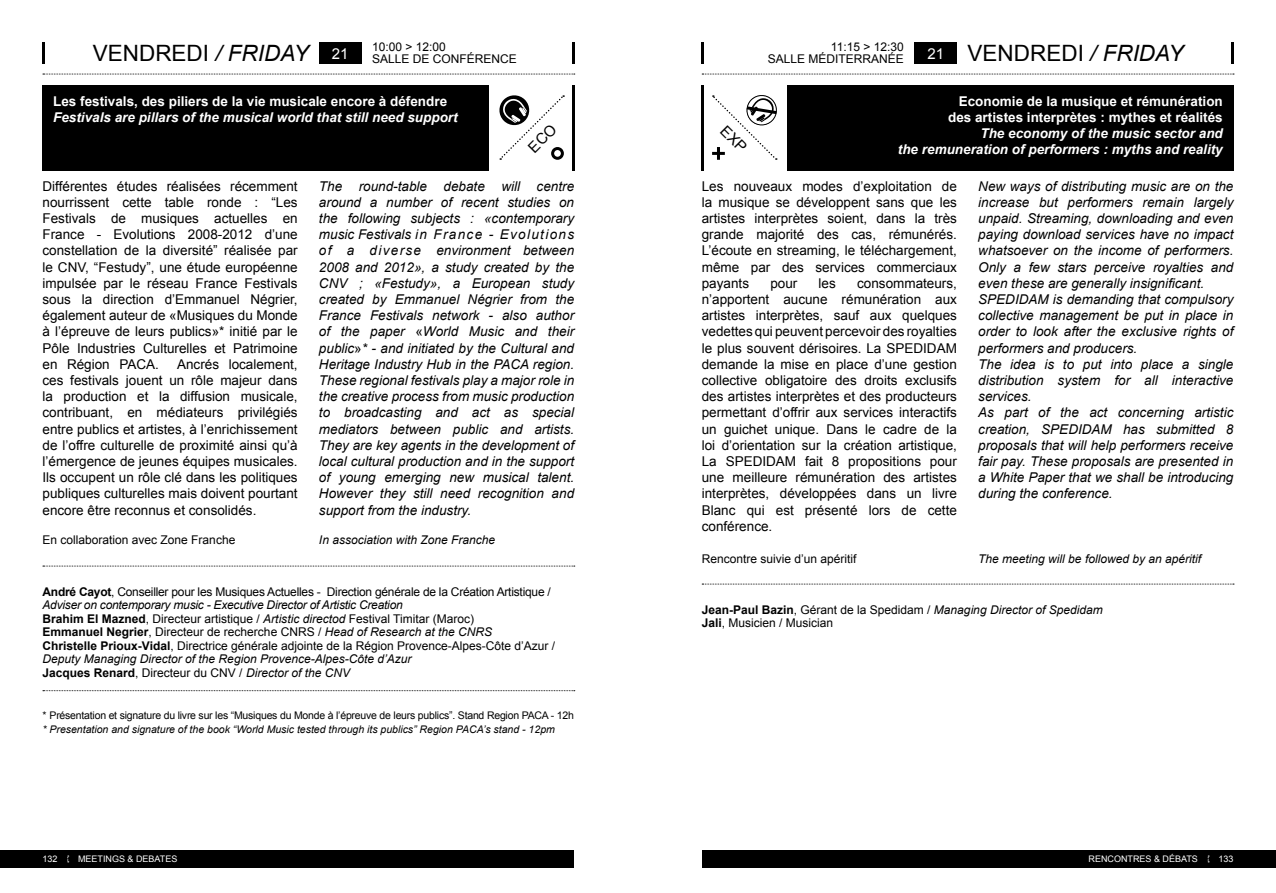
<style>
.page{position:relative;width:1276px;height:893px;background:#fff}
.page>*{position:absolute;margin:0;border:0;box-sizing:border-box;transform-origin:0 0}
.t1{font:22.5px "Arial";color:#000}
.t2{font:15px "Arial";color:#fff}
.t3{font:13.5px/16.2px "Arial";color:#000;text-align:justify}
.t4{font:italic 13.5px/16.2px "Arial";color:#000;text-align:justify}
.t5{font:italic 700 13.5px/16.2px "Arial";color:#fff;text-align:right}
.t6{font:700 13.5px/16.2px "Arial";color:#fff;text-align:right}
.t7{font:12px/13.5px "Arial";color:#000}
.t8{font:italic 12px "Arial";color:#000}
.t9{font:10.5px "Arial";letter-spacing:-.02em;color:#000}
.t10{font:italic 10.5px "Arial";color:#000}
.t11{font:9px "Arial";color:#fff}
.s1{font-style:italic}
.s2{font-style:normal}
.s3{font-weight:700}
</style>
<div class="page">
<div style="left:702px;top:850px;width:574px;height:17px;background:#000"></div>
<div style="left:0;top:850px;width:574px;height:17px;background:#000"></div>
<svg style="left:1207px;top:856px;width:2px;height:6px"></svg>
<svg style="left:43px;top:74px;width:532px;height:1px"></svg>
<div style="left:319px;top:43px;width:42px;height:21px;background:#000"></div>
<hr style="left:43px;top:43px;width:2px;height:21px;background:#000">
<hr style="left:572px;top:43px;width:2px;height:21px;background:#000">
<div style="left:43px;top:85px;width:446px;height:85px;background:#000"></div>
<svg style="left:702px;top:74px;width:532px;height:1px"></svg>
<div style="left:914px;top:43px;width:43px;height:21px;background:#000"></div>
<hr style="left:702px;top:43px;width:2px;height:21px;background:#000">
<hr style="left:1231px;top:43px;width:2px;height:21px;background:#000">
<div style="left:702px;top:85px;width:531px;height:85px;background:#000"></div>
<hr style="left:572px;top:85px;width:2px;height:85px;background:#000">
<div style="left:702px;top:85px;width:85px;height:85px;background:#fff"></div>
<hr style="left:702px;top:85px;width:2px;height:85px;background:#000">
<svg style="left:43px;top:566px;width:532px;height:1px"></svg>
<svg style="left:43px;top:690px;width:532px;height:1px"></svg>
<svg style="left:702px;top:584px;width:532px;height:1px"></svg>
<svg style="left:499px;top:95px;width:65px;height:65px"></svg>
<svg style="left:712px;top:95px;width:66px;height:65px"></svg>
<p class="t7" style="left:372px;top:40px;width:75px">10:00 &gt; 12:00</p>
<h1 class="t1" style="left:93px;top:39px;width:217px">VENDREDI <span class="s1">/ FRIDAY</span></h1>
<p class="t7" style="left:372px;top:52px;width:146px">SALLE DE CONFÉRENCE</p>
<p class="t6" style="left:53px;top:93px;width:395px">Les festivals, des piliers de la vie musicale encore à défendre</p>
<p class="t5" style="left:53px;top:109px;width:406px">Festivals are pillars of the musical world that still need support</p>
<p class="t2" style="left:332px;top:44px;width:18px">21</p>
<p class="t3" style="left:43px;top:178px;width:257px">Différentes études réalisées récemment nourrissent cette table ronde : “Les Festivals de musiques actuelles en France - Evolutions 2008-2012 d’une constellation de la diversité” réalisée par le CNV, “Festudy”, une étude européenne impulsée par le réseau France Festivals sous la direction d’Emmanuel Négrier, également auteur de «Musiques du Monde à l’épreuve de leurs publics»* initié par le Pôle Industries Culturelles et Patrimoine en Région PACA.</p>
<p class="t3" style="left:43px;top:356px;width:257px;text-indent:135px">Ancrés localement, ces festivals jouent un rôle majeur dans la production et la diffusion musicale, contribuant, en médiateurs privilégiés entre publics et artistes, à l’enrichissement de l’offre culturelle de proximité ainsi qu’à l’émergence de jeunes équipes musicales.<br>Ils occupent un rôle clé dans les politiques publiques culturelles mais doivent pourtant encore être reconnus et consolidés.</p>
<p class="t7" style="left:43px;top:533px;width:194px">En collaboration avec Zone Franche</p>
<p class="t4" style="left:319px;top:178px;width:257px">The round-table debate will centre around a number of recent studies on the following subjects : «contemporary music Festivals in France - Evolutions of a diverse environment between 2008 and 2012», a study created by the CNV ; «Festudy», a European study created by Emmanuel Négrier from the France Festivals network - also author of the paper <span class="s2">«</span>World Music and their public<span class="s2">»</span>* - and initiated by the Cultural and Heritage Industry Hub in the PACA region.<br>These regional festivals play a major role in the creative process from music production to broadcasting and act as special mediators between public and artists.<br>They are key agents in the development of local cultural production and in the support of young emerging new musical talent.<br>However they still need recognition and support from the industry.</p>
<p class="t8" style="left:319px;top:532px;width:178px">In association with Zone Franche</p>
<p class="t7" style="left:43px;top:585px;width:514px"><span class="s3">André Cayot</span>, Conseiller pour les Musiques Actuelles - Direction générale de la Création Artistique / <span class="s1">Adviser on contemporary music - Executive Director of Artistic Creation<br></span><span class="s3">Brahim El Mazned</span>, Directeur artistique / <span class="s1">Artistic directod</span> Festival Timitar (Maroc)<br><span class="s3">Emmanuel Negrier</span>, Directeur de recherche CNRS / <span class="s1">Head of Research at the CNRS<br></span><span class="s3">Christelle Prioux-Vidal</span>, Directrice générale adjointe de la Région Provence-Alpes-Côte d’Azur / <span class="s1">Deputy Managing Director of the Region Provence-Alpes-Côte d’Azur<br></span><span class="s3">Jacques Renard</span>, Directeur du CNV / <span class="s1">Director of the CNV</span></p>
<p class="t9" style="left:43px;top:709px;width:533px">* Présentation et signature du livre sur les “Musiques du Monde à l’épreuve de leurs publics”. Stand Region PACA - 12h</p>
<p class="t10" style="left:43px;top:722px;width:514px">* Presentation and signature of the book “World Music tested through its publics” Region PACA’s stand - 12pm</p>
<p class="t7" style="left:768px;top:41px;width:138px;line-height:12px;text-align:right">11:15 &gt; 12:30<br>SALLE MÉDITERRANÉE</p>
<h1 class="t1" style="left:967px;top:39px;width:217px">VENDREDI <span class="s1">/ FRIDAY</span></h1>
<p class="t6" style="left:948px;top:93px;width:276px">Economie de la musique et rémunération des artistes interprètes : mythes et réalités</p>
<p class="t5" style="left:898px;top:126px;width:326px">The economy of the music sector and<br>the remuneration of performers : myths and reality</p>
<p class="t2" style="left:927px;top:44px;width:18px">21</p>
<p class="t4" style="left:978px;top:178px;width:257px;text-align:left">New ways of distributing music are on the increase but performers remain largely unpaid. Streaming, downloading and even paying download services have no impact whatsoever on the income of performers.<br>Only a few stars perceive royalties and even these are generally insignificant.<br>SPEDIDAM is demanding that compulsory collective management be put in place in order to look after the exclusive rights of performers and producers.<br>The idea is to put into place a single distribution system for all interactive services.<br>As part of the act concerning artistic creation, SPEDIDAM has submitted 8 proposals that will help performers receive fair pay. These proposals are presented in a White Paper that we shall be introducing during the conference.</p>
<p class="t3" style="left:702px;top:178px;width:257px">Les nouveaux modes d’exploitation de la musique se développent sans que les artistes interprètes soient, dans la très grande majorité des cas, rémunérés.<br>L’écoute en streaming, le téléchargement, même par des services commerciaux payants</p>
<p class="t3" style="left:770px;top:275px;width:29px">pour</p>
<p class="t3" style="left:818px;top:275px;width:19px">les</p>
<p class="t3" style="left:702px;top:275px;width:257px;text-indent:155px">consommateurs, n’apportent aucune rémunération aux artistes interprètes, sauf aux quelques vedettes qui peuvent percevoir des royalties le plus souvent dérisoires. La SPEDIDAM demande la mise en place d’une gestion collective obligatoire des droits exclusifs des artistes interprètes et des producteurs permettant d’offrir aux services interactifs un guichet unique. Dans le cadre de la loi d’orientation sur la création artistique, La SPEDIDAM fait 8 propositions pour une meilleure rémunération des artistes interprètes, développées dans un livre Blanc qui est présenté lors de cette conférence.</p>
<p class="t7" style="left:702px;top:552px;width:157px">Rencontre suivie d’un apéritif</p>
<p class="t8" style="left:978px;top:551px;width:224px">The meeting will be followed by an apéritif</p>
<p class="t7" style="left:702px;top:603px;width:402px"><span class="s3">Jean-Paul Bazin</span>, Gérant de la Spedidam / <span class="s1">Managing Director of Spedidam<br></span><span class="s3">Jali</span>, Musicien / Musician</p>
<p class="t11" style="left:78px;top:853px;width:101px">MEETINGS &amp; DEBATES</p>
<p class="t11" style="left:1088px;top:853px;width:111px">RENCONTRES &amp; DÉBATS</p>
<p class="t11" style="left:43px;top:853px;width:17px">132</p>
<p class="t11" style="left:1218px;top:853px;width:17px">133</p>
</div>
